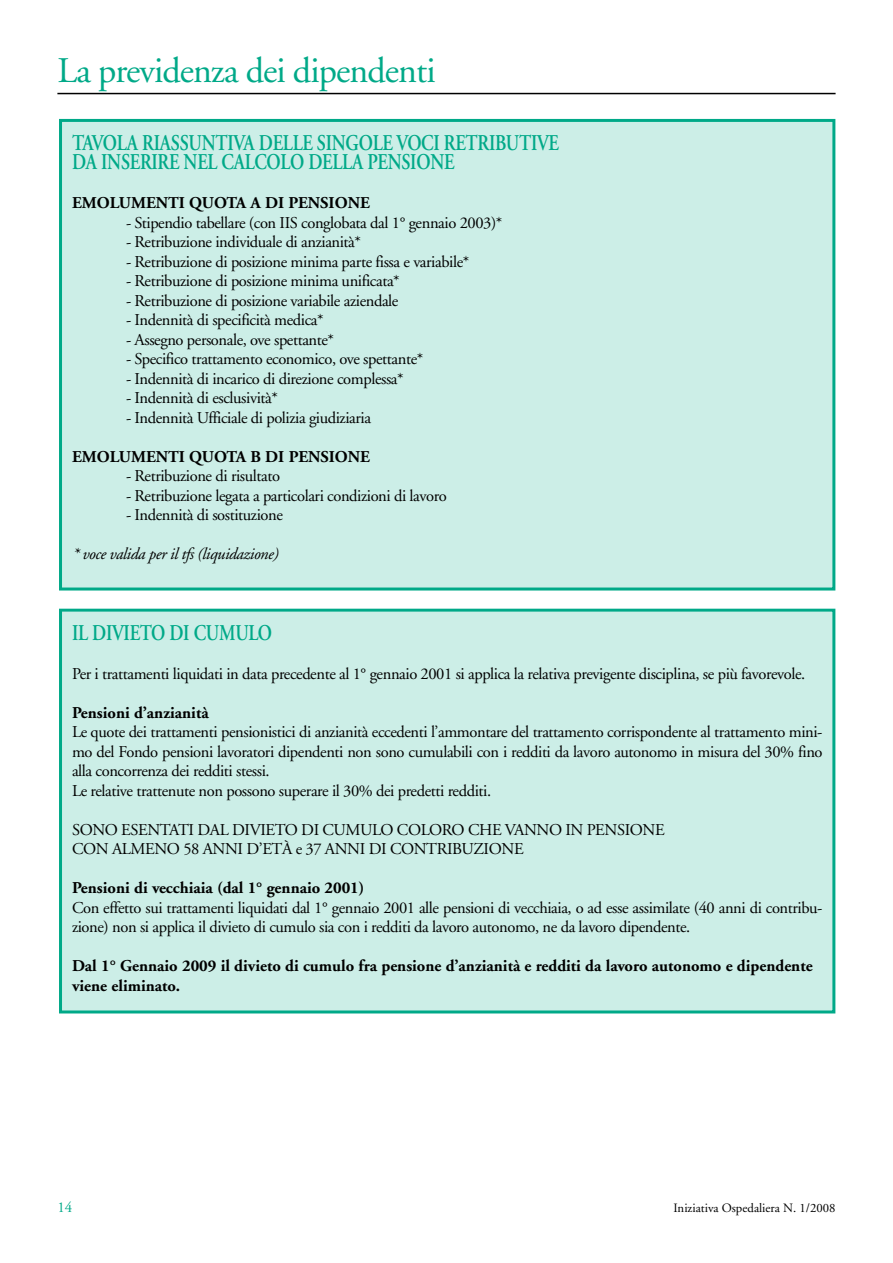
<style>
.page{position:relative;width:893px;height:1263px;background:#fff}
.page>*{position:absolute;margin:0;border:0;box-sizing:border-box;transform-origin:0 0}
.t1{font:36px "Adobe Garamond";letter-spacing:-.025em;color:#00a988}
.t2{font:600 22.5px/19.5px "Adobe Garamond";letter-spacing:-.015em;color:#00a988;scale:.8 1}
.t3{font:16.5px/19.5px "Adobe Garamond";letter-spacing:-.025em;color:#000}
.t4{font:700 16.5px/19.5px "Adobe Garamond";color:#000}
.t5{font:italic 16.5px "Adobe Garamond";letter-spacing:-.025em;color:#000}
.t6{font:15px "Adobe Garamond";color:#00a988}
.t7{font:12.75px "Adobe Garamond";color:#000}
</style>
<div class="page">
<hr style="left:57px;top:93px;width:779px;height:1px;background:#000">
<div style="left:62px;top:122px;width:770px;height:465px;background:#cceee7"></div>
<div style="left:59px;top:119px;width:776px;height:471px;border:3px solid #00a988"></div>
<div style="left:62px;top:612px;width:770px;height:398px;background:#cceee7"></div>
<div style="left:59px;top:609px;width:776px;height:404px;border:3px solid #00a988"></div>
<h1 class="t1" style="left:57px;top:56px;width:380px">La previdenza dei dipendenti</h1>
<h2 class="t2" style="left:72px;top:135px;width:610px">TAVOLA RIASSUNTIVA DELLE SINGOLE VOCI RETRIBUTIVE<br>DA INSERIRE NEL CALCOLO DELLA PENSIONE</h2>
<p class="t4" style="left:72px;top:195px;width:299px">EMOLUMENTI QUOTA A DI PENSIONE</p>
<p class="t3" style="left:126px;top:214px;width:378px">- Stipendio tabellare (con IIS conglobata dal 1° gennaio 2003)*</p>
<p class="t3" style="left:126px;top:234px;width:237px">- Retribuzione individuale di anzianità*</p>
<p class="t3" style="left:126px;top:253px;width:345px">- Retribuzione di posizione minima parte fissa e variabile*</p>
<p class="t3" style="left:126px;top:273px;width:275px">- Retribuzione di posizione minima unificata*</p>
<p class="t3" style="left:126px;top:292px;width:274px">- Retribuzione di posizione variabile aziendale</p>
<p class="t3" style="left:126px;top:312px;width:199px">- Indennità di specificità medica*</p>
<p class="t3" style="left:126px;top:331px;width:210px">- Assegno personale, ove spettante*</p>
<p class="t3" style="left:126px;top:351px;width:299px">- Specifico trattamento economico, ove spettante*</p>
<p class="t3" style="left:126px;top:370px;width:279px">- Indennità di incarico di direzione complessa*</p>
<p class="t3" style="left:126px;top:390px;width:153px">- Indennità di esclusività*</p>
<p class="t3" style="left:126px;top:409px;width:247px">- Indennità Ufficiale di polizia giudiziaria</p>
<p class="t4" style="left:72px;top:448px;width:300px">EMOLUMENTI QUOTA B DI PENSIONE</p>
<p class="t3" style="left:126px;top:468px;width:156px">- Retribuzione di risultato</p>
<p class="t3" style="left:126px;top:487px;width:322px">- Retribuzione legata a particolari condizioni di lavoro</p>
<p class="t3" style="left:126px;top:507px;width:158px">- Indennità di sostituzione</p>
<p class="t5" style="left:72px;top:548px;width:208px">* voce valida per il tfs (liquidazione)</p>
<h2 class="t2" style="left:72px;top:625px;width:252px">IL DIVIETO DI CUMULO</h2>
<p class="t3" style="left:72px;top:665px;width:735px">Per i trattamenti liquidati in data precedente al 1° gennaio 2001 si applica la relativa previgente disciplina, se più favorevole.</p>
<p class="t4" style="left:72px;top:704px;width:138px">Pensioni d’anzianità</p>
<p class="t3" style="left:72px;top:723px;width:752px">Le quote dei trattamenti pensionistici di anzianità eccedenti l’ammontare del trattamento corrispondente al trattamento mini&shy;mo del Fondo pensioni lavoratori dipendenti non sono cumulabili con i redditi da lavoro autonomo in misura del 30% fino alla concorrenza dei redditi stessi.<br>Le relative trattenute non possono superare il 30% dei predetti redditi.</p>
<p class="t3" style="left:72px;top:821px;width:594px">SONO ESENTATI DAL DIVIETO DI CUMULO COLORO CHE VANNO IN PENSIONE<br>CON ALMENO 58 ANNI D’ETÀ e 37 ANNI DI CONTRIBUZIONE</p>
<p class="t4" style="left:72px;top:879px;width:294px">Pensioni di vecchiaia (dal 1° gennaio 2001)</p>
<p class="t3" style="left:72px;top:899px;width:752px">Con effetto sui trattamenti liquidati dal 1° gennaio 2001 alle pensioni di vecchiaia, o ad esse assimilate (40 anni di contribu&shy;zione) non si applica il divieto di cumulo sia con i redditi da lavoro autonomo, ne da lavoro dipendente.</p>
<p class="t4" style="left:72px;top:957px;width:742px">Dal 1° Gennaio 2009 il divieto di cumulo fra pensione d’anzianità e redditi da lavoro autonomo e dipendente viene eliminato.</p>
<p class="t6" style="left:57px;top:1201px;width:16px">14</p>
<p class="t7" style="left:673px;top:1202px;width:164px">Iniziativa Ospedaliera N. 1/2008</p>
</div>
